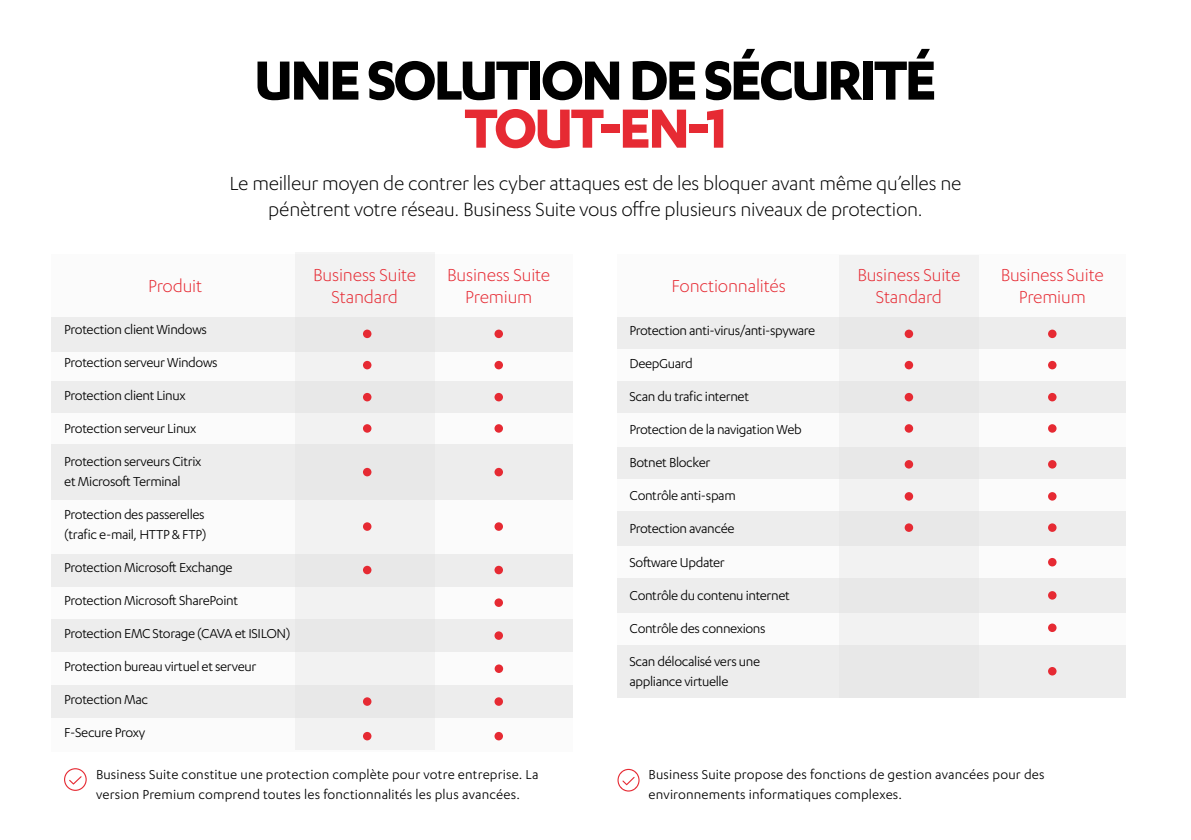
<style>
.page{position:relative;width:1191px;height:840px;background:#fff}
.page>*{position:absolute;margin:0;border:0;box-sizing:border-box;transform-origin:0 0}
.t1{font:700 64px "F Secure Sans";letter-spacing:-.05em;color:#000}
.t2{font:700 64px "F Secure Sans";letter-spacing:-.05em;color:#e62a33}
.t3{font:300 22px/26.4px "F Secure Sans";letter-spacing:-.01em;color:#000;text-align:center}
.t4{font:300 20px/22px "F Secure Sans";letter-spacing:-.01em;color:#e62a33;text-align:center}
.t5{font:15px/20px "F Secure Sans";letter-spacing:-.025em;color:#000}
.t6{font:15px/20px "F Secure Sans";letter-spacing:.01em;color:#000}
</style>
<div class="page">
<div style="left:51px;top:254px;width:521px;height:497px;background:#fbfbfb"></div>
<div style="left:617px;top:254px;width:508px;height:443px;background:#fbfbfb"></div>
<div style="left:51px;top:317px;width:521px;height:34px;background:#ededed"></div>
<div style="left:617px;top:317px;width:508px;height:32px;background:#ededed"></div>
<div style="left:51px;top:444px;width:521px;height:55px;background:#ededed"></div>
<div style="left:617px;top:446px;width:508px;height:32px;background:#ededed"></div>
<div style="left:617px;top:511px;width:508px;height:34px;background:#ededed"></div>
<div style="left:617px;top:577px;width:508px;height:34px;background:#ededed"></div>
<div style="left:617px;top:644px;width:508px;height:53px;background:#ededed"></div>
<div style="left:51px;top:381px;width:521px;height:31px;background:#ededed"></div>
<div style="left:617px;top:381px;width:508px;height:31px;background:#ededed"></div>
<div style="left:51px;top:553px;width:521px;height:33px;background:#ededed"></div>
<div style="left:51px;top:618px;width:521px;height:33px;background:#ededed"></div>
<div style="left:51px;top:684px;width:521px;height:33px;background:#ededed"></div>
<div style="left:295px;top:252px;width:140px;height:496px;background:#f2f2f2"></div>
<div style="left:839px;top:254px;width:139px;height:443px;background:#f2f2f2"></div>
<div style="left:363px;top:329px;width:8px;height:9px;background:#e62a33;border-radius:50%"></div>
<div style="left:494px;top:329px;width:9px;height:9px;background:#e62a33;border-radius:50%"></div>
<div style="left:904px;top:329px;width:9px;height:9px;background:#e62a33;border-radius:50%"></div>
<div style="left:1048px;top:329px;width:8px;height:9px;background:#e62a33;border-radius:50%"></div>
<div style="left:363px;top:392px;width:8px;height:9px;background:#e62a33;border-radius:50%"></div>
<svg style="left:494px;top:392px;width:9px;height:9px"></svg>
<svg style="left:904px;top:392px;width:9px;height:9px"></svg>
<div style="left:1048px;top:392px;width:8px;height:9px;background:#e62a33;border-radius:50%"></div>
<div style="left:904px;top:492px;width:9px;height:8px;background:#e62a33;border-radius:50%"></div>
<div style="left:1048px;top:492px;width:8px;height:8px;background:#e62a33;border-radius:50%"></div>
<svg style="left:1048px;top:590px;width:8px;height:9px"></svg>
<div style="left:363px;top:360px;width:8px;height:9px;background:#e62a33;border-radius:50%"></div>
<svg style="left:494px;top:360px;width:9px;height:9px"></svg>
<svg style="left:904px;top:360px;width:9px;height:9px"></svg>
<div style="left:1048px;top:360px;width:8px;height:9px;background:#e62a33;border-radius:50%"></div>
<div style="left:904px;top:460px;width:9px;height:8px;background:#e62a33;border-radius:50%"></div>
<div style="left:1048px;top:460px;width:8px;height:8px;background:#e62a33;border-radius:50%"></div>
<div style="left:1048px;top:557px;width:8px;height:9px;background:#e62a33;border-radius:50%"></div>
<div style="left:363px;top:424px;width:8px;height:8px;background:#e62a33;border-radius:50%"></div>
<div style="left:494px;top:424px;width:9px;height:8px;background:#e62a33;border-radius:50%"></div>
<div style="left:904px;top:424px;width:9px;height:8px;background:#e62a33;border-radius:50%"></div>
<div style="left:1048px;top:424px;width:8px;height:8px;background:#e62a33;border-radius:50%"></div>
<div style="left:904px;top:523px;width:9px;height:8px;background:#e62a33;border-radius:50%"></div>
<div style="left:1048px;top:523px;width:8px;height:8px;background:#e62a33;border-radius:50%"></div>
<div style="left:1048px;top:623px;width:8px;height:8px;background:#e62a33;border-radius:50%"></div>
<div style="left:1048px;top:666px;width:8px;height:9px;background:#e62a33;border-radius:50%"></div>
<div style="left:363px;top:467px;width:8px;height:9px;background:#e62a33;border-radius:50%"></div>
<svg style="left:494px;top:467px;width:9px;height:9px"></svg>
<div style="left:363px;top:522px;width:8px;height:8px;background:#e62a33;border-radius:50%"></div>
<div style="left:494px;top:522px;width:9px;height:8px;background:#e62a33;border-radius:50%"></div>
<div style="left:363px;top:565px;width:8px;height:9px;background:#e62a33;border-radius:50%"></div>
<div style="left:363px;top:697px;width:8px;height:8px;background:#e62a33;border-radius:50%"></div>
<div style="left:363px;top:731px;width:8px;height:9px;background:#e62a33;border-radius:50%"></div>
<div style="left:494px;top:565px;width:9px;height:9px;background:#e62a33;border-radius:50%"></div>
<div style="left:494px;top:697px;width:9px;height:8px;background:#e62a33;border-radius:50%"></div>
<svg style="left:494px;top:731px;width:9px;height:9px"></svg>
<div style="left:494px;top:598px;width:9px;height:8px;background:#e62a33;border-radius:50%"></div>
<div style="left:494px;top:631px;width:9px;height:8px;background:#e62a33;border-radius:50%"></div>
<div style="left:494px;top:664px;width:9px;height:8px;background:#e62a33;border-radius:50%"></div>
<svg style="left:64px;top:768px;width:23px;height:22px"></svg>
<svg style="left:617px;top:768px;width:22px;height:23px"></svg>
<h1 class="t1" style="left:254px;top:44px;width:684px">UNE SOLUTION DE SÉCURITÉ</h1>
<h1 class="t2" style="left:464px;top:92px;width:264px">TOUT-EN-1</h1>
<h2 class="t3" style="left:229px;top:169px;width:733px">Le meilleur moyen de contrer les cyber attaques est de les bloquer avant même qu’elles ne pénètrent votre réseau. Business Suite vous offre plusieurs niveaux de protection.</h2>
<h3 class="t4" style="left:313px;top:264px;width:105px">Business Suite<br>Standard</h3>
<h3 class="t4" style="left:857px;top:264px;width:105px">Business Suite<br>Standard</h3>
<h3 class="t4" style="left:447px;top:264px;width:105px">Business Suite<br>Premium</h3>
<h3 class="t4" style="left:1000px;top:264px;width:105px">Business Suite<br>Premium</h3>
<h3 class="t4" style="left:148px;top:274px;width:56px">Produit</h3>
<h3 class="t4" style="left:671px;top:274px;width:116px">Fonctionnalités</h3>
<p class="t5" style="left:64px;top:318px;width:144px">Protection client Windows</p>
<p class="t5" style="left:64px;top:351px;width:155px">Protection serveur Windows</p>
<p class="t5" style="left:64px;top:384px;width:123px">Protection client Linux</p>
<p class="t5" style="left:64px;top:417px;width:134px">Protection serveur Linux</p>
<p class="t5" style="left:64px;top:450px;width:138px">Protection serveurs Citrix et Microsoft Terminal</p>
<p class="t5" style="left:64px;top:503px;width:144px">Protection des passerelles (trafic e-mail, HTTP &amp; FTP)</p>
<p class="t5" style="left:64px;top:550px;width:175px;line-height:33px">Protection Microsoft Exchange<br>Protection Microsoft SharePoint</p>
<p class="t5" style="left:64px;top:622px;width:228px">Protection EMC Storage (CAVA et ISILON)</p>
<p class="t5" style="left:64px;top:655px;width:194px">Protection bureau virtuel et serveur</p>
<p class="t5" style="left:64px;top:688px;width:85px">Protection Mac</p>
<p class="t5" style="left:64px;top:721px;width:82px">F-Secure Proxy</p>
<p class="t6" style="left:96px;top:763px;width:444px">Business Suite constitue une protection complète pour votre entreprise. La version Premium comprend toutes les fonctionnalités les plus avancées.</p>
<p class="t5" style="left:629px;top:320px;width:187px">Protection anti-virus/anti-spyware</p>
<p class="t5" style="left:629px;top:353px;width:65px">DeepGuard</p>
<p class="t5" style="left:629px;top:386px;width:121px">Scan du trafic internet</p>
<p class="t5" style="left:629px;top:419px;width:174px">Protection de la navigation Web</p>
<p class="t5" style="left:629px;top:452px;width:82px">Botnet Blocker</p>
<p class="t5" style="left:629px;top:485px;width:108px">Contrôle anti-spam</p>
<p class="t5" style="left:629px;top:518px;width:107px">Protection avancée</p>
<p class="t5" style="left:629px;top:551px;width:97px">Software Updater</p>
<p class="t5" style="left:629px;top:584px;width:162px">Contrôle du contenu internet</p>
<p class="t5" style="left:629px;top:617px;width:138px">Contrôle des connexions</p>
<p class="t5" style="left:629px;top:650px;width:132px">Scan délocalisé vers une appliance virtuelle</p>
<p class="t6" style="left:648px;top:764px;width:397px">Business Suite propose des fonctions de gestion avancées pour des environnements informatiques complexes.</p>
</div>
